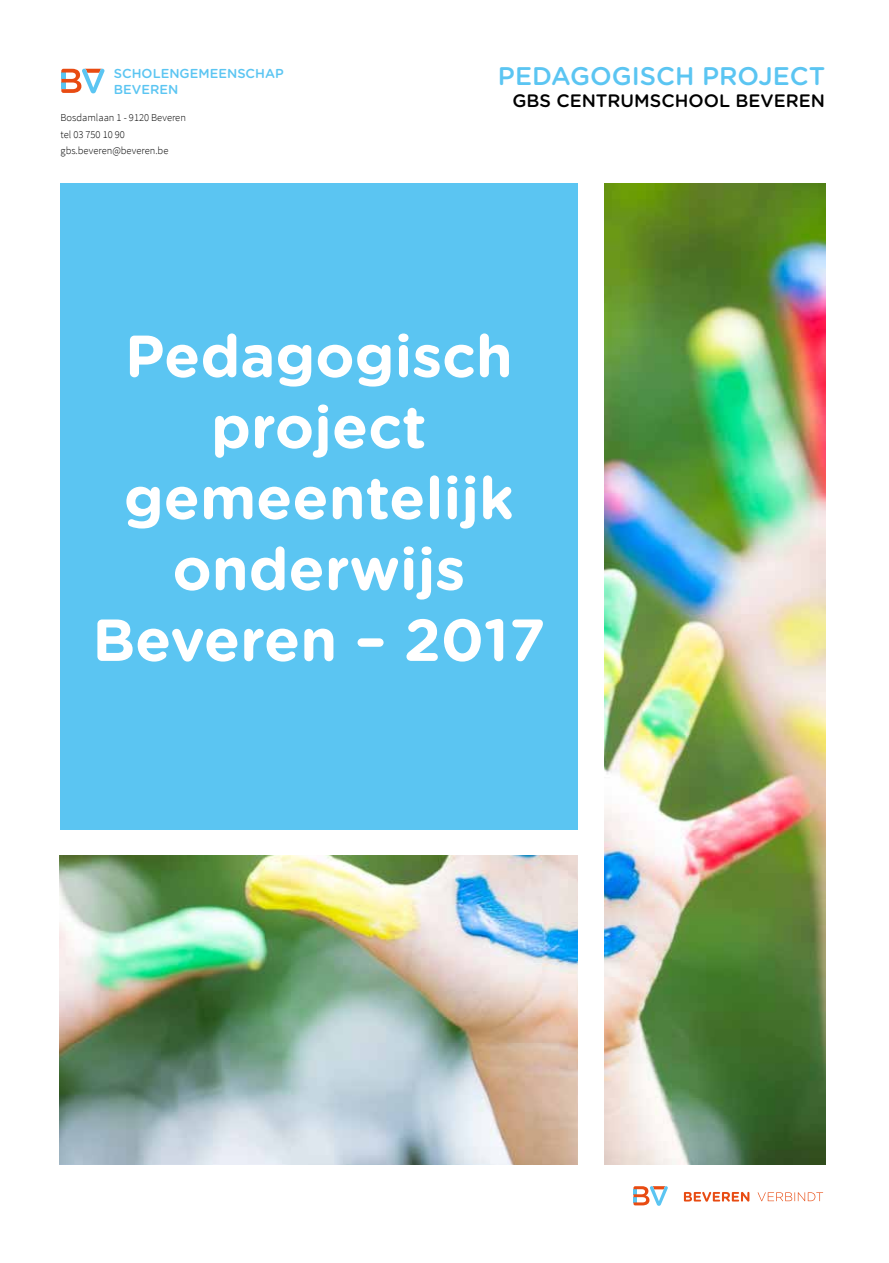
<style>
.page{position:relative;width:889px;height:1263px;background:#fff}
.page>*{position:absolute;margin:0;border:0;box-sizing:border-box;transform-origin:0 0}
.t1{font:700 59.1px/70.9px "Gotham Rounded";color:#fff;text-align:center}
.t2{font:500 25.5px "Gotham Rounded";color:#5bc5f2}
.t3{font:500 18px "Gotham Rounded";color:#000}
.t4{font:500 12.9px/15.6px "Gotham Rounded";color:#5bc5f2}
.t5{font:300 10.5px/16.8px "Source Sans Pro";color:#000}
</style>
<div class="page">
<svg style="left:684px;top:1192px;width:65px;height:10px"></svg>
<svg style="left:757px;top:1192px;width:66px;height:9px"></svg>
<svg style="left:633px;top:1186px;width:35px;height:20px"></svg>
<svg style="left:61px;top:69px;width:43px;height:24px"></svg>
<div style="left:60px;top:184px;width:517px;height:646px;background:#5bc5f2"></div>
<img style="left:605px;top:184px;width:220px;height:980px">
<img style="left:59px;top:855px;width:518px;height:309px">
<p class="t4" style="left:114px;top:65px;width:171px">SCHOLENGEMEENSCHAP<br>BEVEREN</p>
<h2 class="t2" style="left:498px;top:58px;width:329px">PEDAGOGISCH PROJECT</h2>
<h3 class="t3" style="left:512px;top:87px;width:314px">GBS CENTRUMSCHOOL BEVEREN</h3>
<p class="t5" style="left:61px;top:109px;width:127px">Bosdamlaan 1 - 9120 Beveren tel 03 750 10 90 gbs.beveren@beveren.be</p>
<h1 class="t1" style="left:92px;top:318px;width:454px">Pedagogisch project gemeentelijk onderwijs<br>Beveren – 2017</h1>
</div>
